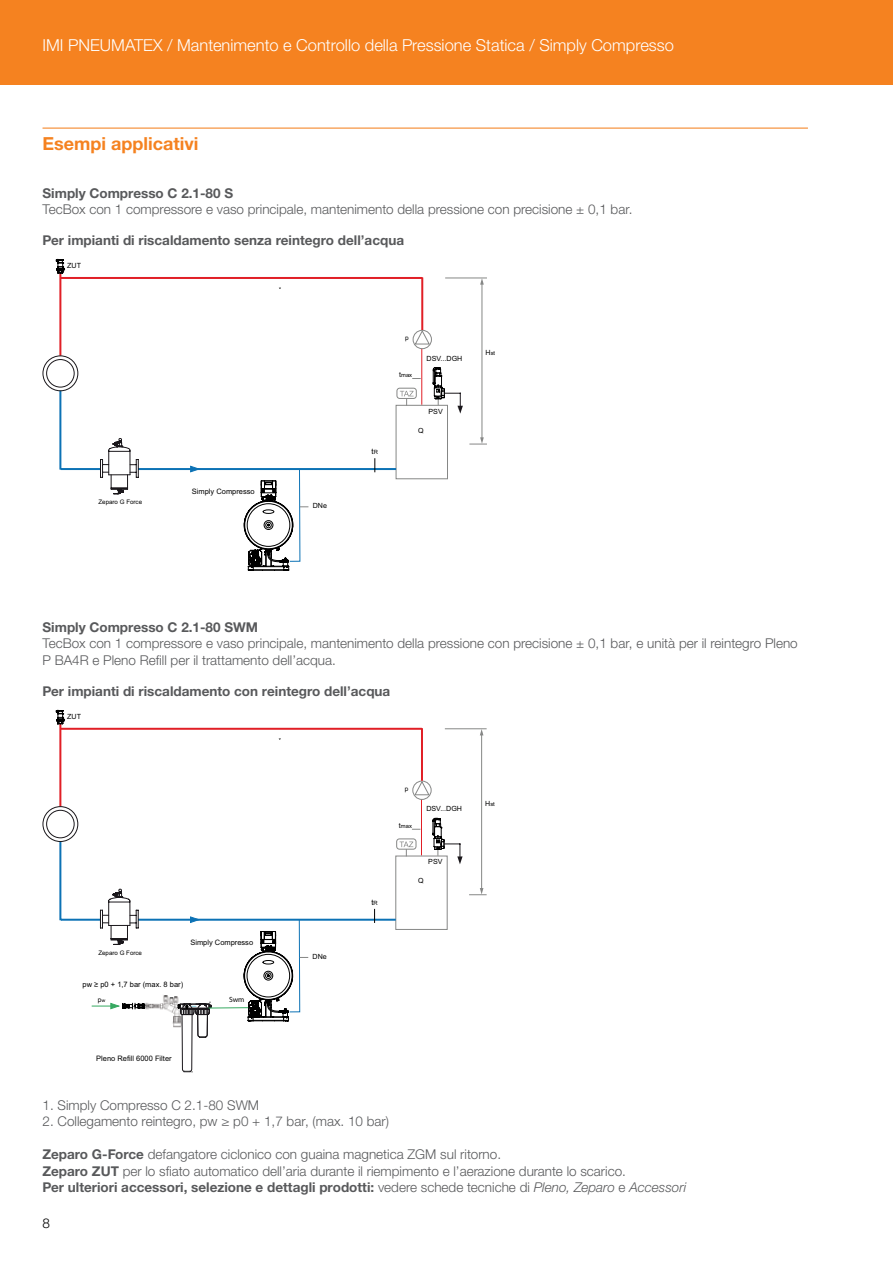
<style>
.page{position:relative;width:893px;height:1263px;background:#fff}
.page>*{position:absolute;margin:0;border:0;box-sizing:border-box;transform-origin:0 0}
.t1{font:700 18px "Helvetica Neue LTW1 G";color:#f58220}
.t2{font:300 16.5px "Helvetica Neue LTW1 G";color:#fff}
.t3{font:300 13.5px/16.5px "Helvetica Neue LTW1 G";color:#58595b}
.t4{font:700 13.5px "Helvetica Neue LTW1 G";color:#58595b}
.t5{font:300 13.5px "Helvetica Neue LTW1 G";color:#000}
.t6{font:7.8px "Arial";color:#000}
.t7{font:7.5px "Arial";color:#000}
.t8{font:7.5px "Myriad Pro";color:#000}
.t9{font:7.2px "Arial";color:#000}
.t10{font:7.05px "Arial";color:#000}
.t11{font:6.75px "Arial";color:#000}
.t12{font:6.45px "Arial";color:#000}
.t13{font:6.15px "Arial";color:#000}
.t14{font:5.85px "Arial";color:#000}
.s1{font-size:5.85px}
.s2{font-size:7.2px}
.s3{font-size:4.95px}
.s4{font-size:7.05px}
.s5{font-weight:700}
.s6{font-style:italic}
</style>
<div class="page">
<div style="left:0;top:0;width:893px;height:85px;background:#f58220"></div>
<hr style="left:43px;top:128px;width:765px;height:1px;background:#f58220">
<hr style="left:421px;top:349px;width:1px;height:56px;background:#e11f26">
<div style="left:396px;top:405px;width:52px;height:74px;border:1px solid #868786"></div>
<hr style="left:59px;top:391px;width:2px;height:79px;background:#0c72b5">
<hr style="left:61px;top:468px;width:39px;height:2px;background:#0c72b5">
<div style="left:46px;top:359px;width:29px;height:28px;border:1px solid #1a171b;border-radius:50%"></div>
<hr style="left:59px;top:273px;width:2px;height:83px;background:#e11f26">
<hr style="left:482px;top:281px;width:1px;height:158px;background:#868786">
<hr style="left:445px;top:278px;width:42px;height:1px;background:#868786">
<svg style="left:469px;top:437px;width:18px;height:8px"></svg>
<svg style="left:480px;top:278px;width:4px;height:7px"></svg>
<hr style="left:111px;top:468px;width:285px;height:2px;background:#0c72b5">
<div style="left:397px;top:388px;width:19px;height:11px;border:1px solid #868786;border-radius:3px"></div>
<svg style="left:400px;top:391px;width:14px;height:15px"></svg>
<svg style="left:189px;top:465px;width:11px;height:8px"></svg>
<div style="left:413px;top:330px;width:19px;height:19px;border:1px solid #868786;border-radius:50%"></div>
<svg style="left:56px;top:259px;width:375px;height:86px"></svg>
<svg style="left:375px;top:458px;width:1px;height:14px"></svg>
<svg style="left:432px;top:367px;width:31px;height:47px"></svg>
<div style="left:43px;top:355px;width:35px;height:36px;border:1px solid #1a171b;border-radius:50%"></div>
<svg style="left:100px;top:438px;width:39px;height:56px"></svg>
<svg style="left:244px;top:470px;width:64px;height:100px"></svg>
<hr style="left:421px;top:799px;width:1px;height:56px;background:#e11f26">
<div style="left:395px;top:855px;width:53px;height:75px;border:1px solid #868786"></div>
<hr style="left:59px;top:841px;width:2px;height:79px;background:#0c72b5">
<hr style="left:61px;top:919px;width:39px;height:2px;background:#0c72b5">
<div style="left:46px;top:810px;width:29px;height:28px;border:1px solid #1a171b;border-radius:50%"></div>
<hr style="left:59px;top:724px;width:2px;height:82px;background:#e11f26">
<hr style="left:481px;top:732px;width:1px;height:158px;background:#868786">
<hr style="left:445px;top:728px;width:42px;height:1px;background:#868786">
<svg style="left:469px;top:888px;width:18px;height:7px"></svg>
<svg style="left:480px;top:729px;width:3px;height:6px"></svg>
<hr style="left:111px;top:919px;width:285px;height:2px;background:#0c72b5">
<div style="left:396px;top:839px;width:20px;height:10px;border:1px solid #868786;border-radius:3px"></div>
<svg style="left:400px;top:841px;width:13px;height:15px"></svg>
<svg style="left:189px;top:916px;width:11px;height:7px"></svg>
<div style="left:412px;top:781px;width:20px;height:19px;border:1px solid #868786;border-radius:50%"></div>
<svg style="left:56px;top:710px;width:374px;height:86px"></svg>
<svg style="left:374px;top:909px;width:1px;height:14px"></svg>
<svg style="left:432px;top:818px;width:31px;height:46px"></svg>
<div style="left:43px;top:806px;width:35px;height:36px;border:1px solid #1a171b;border-radius:50%"></div>
<svg style="left:100px;top:889px;width:39px;height:56px"></svg>
<svg style="left:243px;top:920px;width:65px;height:101px"></svg>
<img style="left:145px;top:995px;width:34px;height:32px">
<hr style="left:159px;top:989px;width:3px;height:14px;background:#fff">
<svg style="left:92px;top:1002px;width:53px;height:8px"></svg>
<svg style="left:178px;top:1002px;width:34px;height:70px"></svg>
<hr style="left:209px;top:1007px;width:39px;height:1px;background:#37a961">
<p class="t2" style="left:43px;top:35px;width:633px">IMI PNEUMATEX / Mantenimento e Controllo della Pressione Statica / Simply Compresso</p>
<h1 class="t1" style="left:43px;top:132px;width:157px">Esempi applicativi</h1>
<p class="t4" style="left:43px;top:184px;width:192px">Simply Compresso C 2.1-80 S</p>
<p class="t3" style="left:43px;top:201px;width:592px">TecBox con 1 compressore e vaso principale, mantenimento della pressione con precisione ± 0,1 bar.</p>
<p class="t4" style="left:43px;top:232px;width:363px">Per impianti di riscaldamento senza reintegro dell’acqua</p>
<p class="t9" style="left:67px;top:261px;width:15px">ZUT</p>
<p class="t13" style="left:98px;top:498px;width:45px">Zeparo G Force</p>
<p class="t7" style="left:192px;top:486px;width:64px">Simply Compresso</p>
<p class="t10" style="left:313px;top:501px;width:16px">DNe</p>
<p class="t6" style="left:372px;top:446px;width:8px">t<span class="s1">R</span></p>
<p class="t12" style="left:405px;top:334px;width:5px">p</p>
<p class="t14" style="left:399px;top:371px;width:14px"><span class="s2">t</span>max</p>
<p class="t9" style="left:427px;top:353px;width:37px">DSV...DGH</p>
<p class="t9" style="left:429px;top:406px;width:16px">PSV</p>
<p class="t9" style="left:418px;top:425px;width:7px">Q</p>
<p class="t14" style="left:486px;top:349px;width:11px"><span class="s2">H</span>st</p>
<p class="t4" style="left:43px;top:619px;width:217px">Simply Compresso C 2.1-80 SWM</p>
<p class="t3" style="left:43px;top:635px;width:757px">TecBox con 1 compressore e vaso principale, mantenimento della pressione con precisione ± 0,1 bar, e unità per il reintegro Pleno<br>P BA4R e Pleno Refill per il trattamento dell’acqua.</p>
<p class="t4" style="left:43px;top:683px;width:349px">Per impianti di riscaldamento con reintegro dell’acqua</p>
<p class="t10" style="left:67px;top:711px;width:15px">ZUT</p>
<p class="t13" style="left:98px;top:948px;width:45px">Zeparo G Force</p>
<p class="t7" style="left:190px;top:937px;width:64px">Simply Compresso</p>
<p class="t7" style="left:83px;top:980px;width:102px">pw ≥ p0 + 1,7 bar (max. 8 bar)</p>
<p class="t11" style="left:98px;top:995px;width:9px">p<span class="s3">w</span></p>
<p class="t7" style="left:96px;top:1053px;width:77px">Pleno Refill 6000 Filter</p>
<p class="t8" style="left:229px;top:994px;width:17px">Swm</p>
<p class="t10" style="left:313px;top:952px;width:16px">DNe</p>
<p class="t6" style="left:371px;top:897px;width:8px">t<span class="s1">R</span></p>
<p class="t12" style="left:405px;top:784px;width:5px">p</p>
<p class="t14" style="left:399px;top:822px;width:14px"><span class="s4">t</span>max</p>
<p class="t10" style="left:426px;top:804px;width:37px">DSV...DGH</p>
<p class="t10" style="left:428px;top:857px;width:16px">PSV</p>
<p class="t10" style="left:418px;top:876px;width:7px">Q</p>
<p class="t14" style="left:485px;top:800px;width:11px"><span class="s4">H</span>st</p>
<p class="t3" style="left:43px;top:1097px;width:218px">1. Simply Compresso C 2.1-80 SWM</p>
<p class="t3" style="left:43px;top:1113px;width:348px">2. Collegamento reintegro, pw ≥ p0 + 1,7 bar, (max. 10 bar)</p>
<p class="t3" style="left:43px;top:1146px;width:645px"><span class="s5">Zeparo G-Force</span> defangatore ciclonico con guaina magnetica ZGM sul ritorno.<br><span class="s5">Zeparo ZUT</span> per lo sfiato automatico dell’aria durante il riempimento e l’aerazione durante lo scarico.<br><span class="s5">Per ulteriori accessori, selezione e dettagli prodotti:</span> vedere schede tecniche di <span class="s6">Pleno, Zeparo</span> e <span class="s6">Accessori</span></p>
<p class="t5" style="left:43px;top:1215px;width:9px">8</p>
</div>
